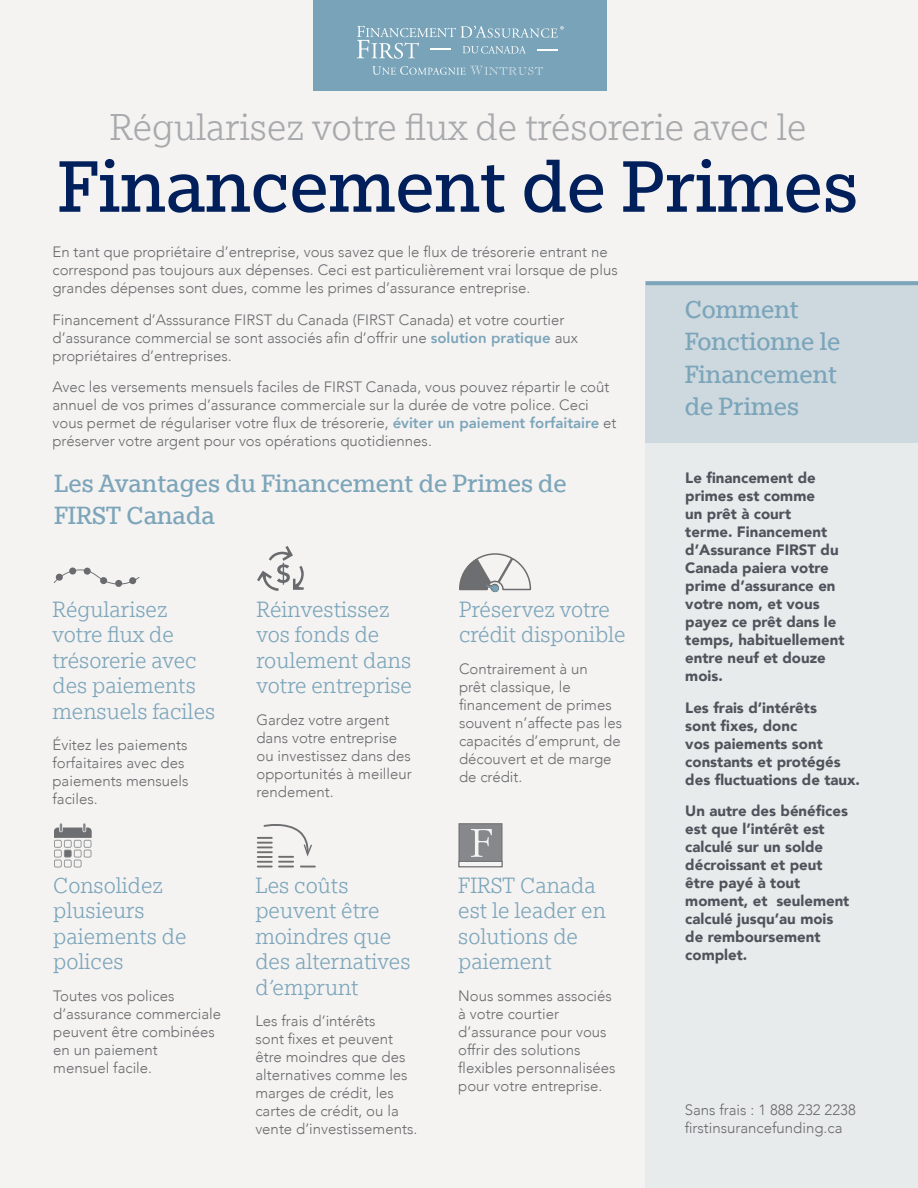
<style>
.page{position:relative;width:918px;height:1188px;background:#f4f3f2}
.page>*{position:absolute;margin:0;border:0;box-sizing:border-box;transform-origin:0 0}
.t1{font:79.5px "Egyptian Slate Std";color:#001f5b}
.t2{font:300 40.5px "Egyptian Slate Std";color:#a7a9ac}
.t3{font:27px/32.4px "Egyptian Slate Std";color:#7ca5ba}
.t4{font:300 24px/25.5px "Egyptian Slate Std";color:#7ca5ba}
.t5{font:300 15px/18px "Avenir";color:#696a6d}
.t6{font:900 15px/18px "Avenir";color:#4f545c}
.s1{font-weight:800;color:#7ca5ba}
</style>
<div class="page">
<div style="left:645px;top:284px;width:273px;height:904px;background:#e8ebec"></div>
<div style="left:645px;top:286px;width:273px;height:157px;background:#cdd9df"></div>
<svg style="left:645px;top:281px;width:273px;height:4px"></svg>
<svg style="left:257px;top:824px;width:59px;height:43px"></svg>
<div style="left:459px;top:823px;width:43px;height:44px;background:#86888b;border:1px solid #6f6e6f"></div>
<svg style="left:459px;top:861px;width:43px;height:6px"></svg>
<svg style="left:471px;top:829px;width:21px;height:28px"></svg>
<svg style="left:257px;top:546px;width:47px;height:45px"></svg>
<svg style="left:54px;top:567px;width:85px;height:20px"></svg>
<svg style="left:54px;top:823px;width:38px;height:44px"></svg>
<div style="left:314px;top:0;width:293px;height:91px;background:#78a3b8"></div>
<svg style="left:372px;top:66px;width:171px;height:9px"></svg>
<svg style="left:357px;top:26px;width:207px;height:33px"></svg>
<svg style="left:459px;top:553px;width:73px;height:40px"></svg>
<h2 class="t2" style="left:110px;top:106px;width:698px">Régularisez votre flux de trésorerie avec le</h2>
<h1 class="t1" style="left:58px;top:145px;width:802px">Financement de Primes</h1>
<p class="t5" style="left:52px;top:243px;width:567px">En tant que propriétaire d’entreprise, vous savez que le flux de trésorerie entrant ne correspond pas toujours aux dépenses. Ceci est particulièrement vrai lorsque de plus grandes dépenses sont dues, comme les primes d’assurance entreprise.</p>
<p class="t5" style="left:52px;top:311px;width:527px">Financement d’Asssurance FIRST du Canada (FIRST Canada) et votre courtier d’assurance commercial se sont associés afin d’offrir une <span class="s1">solution pratique</span> aux propriétaires d’entreprises.</p>
<p class="t5" style="left:52px;top:378px;width:566px">Avec les versements mensuels faciles de FIRST Canada, vous pouvez répartir le coût annuel de vos primes d’assurance commerciale sur la durée de votre police. Ceci vous permet de régulariser votre flux de trésorerie, <span class="s1">éviter un paiement forfaitaire</span> et préserver votre argent pour vos opérations quotidiennes.</p>
<h3 class="t3" style="left:54px;top:467px;width:514px">Les Avantages du Financement de Primes de<br>FIRST Canada</h3>
<h3 class="t4" style="left:52px;top:596px;width:164px">Régularisez votre flux de trésorerie avec des paiements mensuels faciles</h3>
<p class="t5" style="left:52px;top:736px;width:138px">Évitez les paiements forfaitaires avec des paiements mensuels faciles.</p>
<h3 class="t4" style="left:53px;top:872px;width:135px">Consolidez plusieurs paiements de polices</h3>
<p class="t5" style="left:53px;top:987px;width:169px">Toutes vos polices d’assurance commerciale peuvent être combinées en un paiement<br>mensuel facile.</p>
<h3 class="t4" style="left:256px;top:596px;width:157px">Réinvestissez vos fonds de roulement dans votre entreprise</h3>
<p class="t5" style="left:256px;top:710px;width:157px">Gardez votre argent dans votre entreprise ou investissez dans des opportunités à meilleur rendement.</p>
<h3 class="t4" style="left:255px;top:872px;width:157px">Les coûts peuvent être moindres que des alternatives d’emprunt</h3>
<p class="t5" style="left:255px;top:1012px;width:164px">Les frais d’intérêts<br>sont fixes et peuvent être moindres que des alternatives comme les marges de crédit, les cartes de crédit, ou la vente d’investissements.</p>
<h3 class="t4" style="left:459px;top:596px;width:168px">Préservez votre crédit disponible</h3>
<p class="t5" style="left:459px;top:659px;width:165px">Contrairement à un<br>prêt classique, le financement de primes souvent n’affecte pas les capacités d’emprunt, de découvert et de marge de crédit.</p>
<h3 class="t4" style="left:458px;top:872px;width:149px">FIRST Canada est le leader en solutions de paiement</h3>
<p class="t5" style="left:458px;top:987px;width:159px">Nous sommes associés à votre courtier d’assurance pour vous offrir des solutions flexibles personnalisées pour votre entreprise.</p>
<h3 class="t3" style="left:685px;top:293px;width:157px">Comment<br>Fonctionne le<br>Financement de Primes</h3>
<p class="t6" style="left:685px;top:469px;width:161px">Le financement de primes est comme<br>un prêt à court<br>terme. Financement d’Assurance FIRST du<br>Canada paiera votre prime d’assurance en votre nom, et vous payez ce prêt dans le temps, habituellement entre neuf et douze mois.</p>
<p class="t6" style="left:685px;top:698px;width:176px">Les frais d’intérêts<br>sont fixes, donc<br>vos paiements sont constants et protégés des fluctuations de taux.</p>
<p class="t6" style="left:685px;top:802px;width:166px">Un autre des bénéfices est que l’intérêt est calculé sur un solde décroissant et peut être payé à tout moment, et seulement calculé jusqu’au mois de remboursement complet.</p>
<p class="t5" style="left:685px;top:1100px;width:173px">Sans frais : 1 888 232 2238 firstinsurancefunding.ca</p>
</div>
